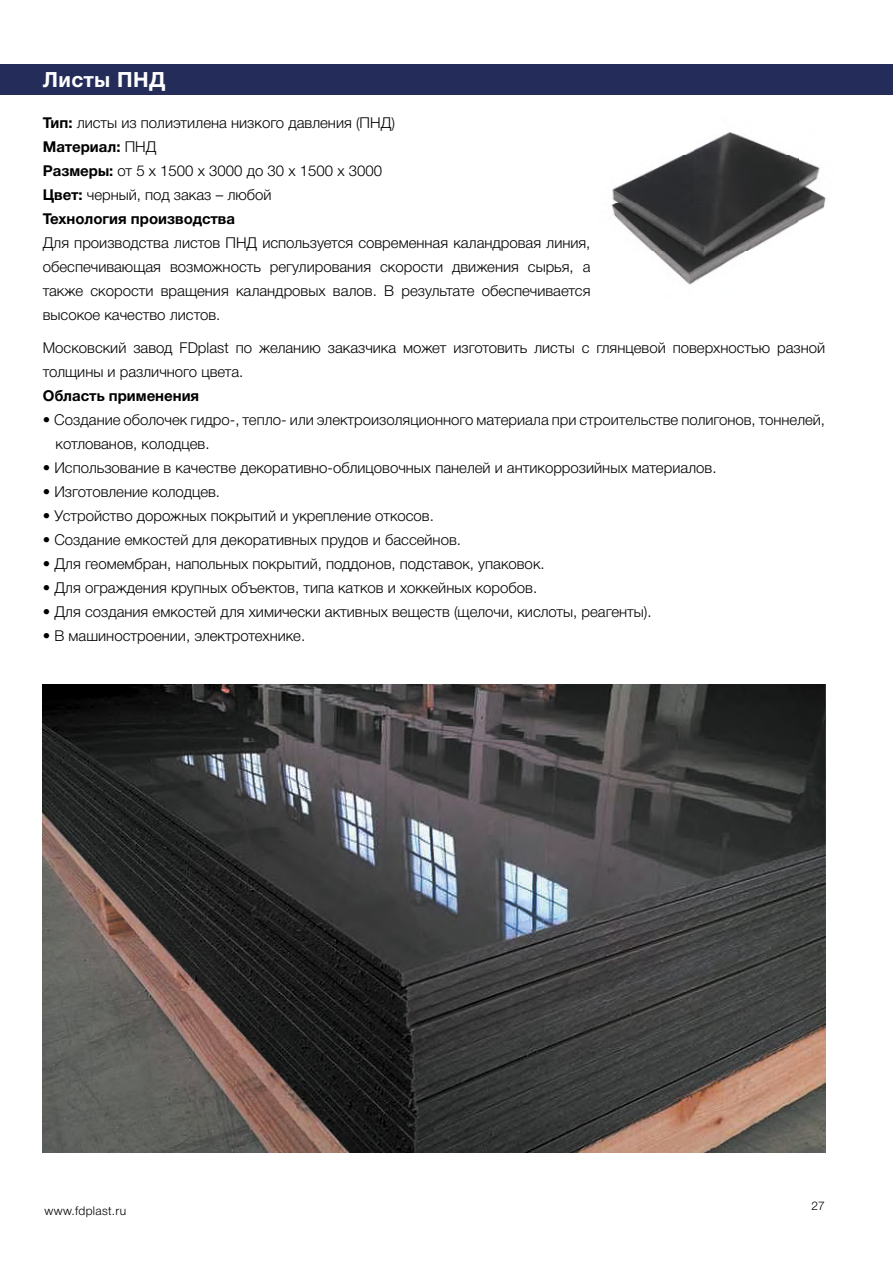
<style>
.page{position:relative;width:893px;height:1263px;background:#fff}
.page>*{position:absolute;margin:0;border:0;box-sizing:border-box;transform-origin:0 0}
.t1{font:700 21px "Helvetica Neue Cyr";letter-spacing:.025em;color:#fff}
.t2{font:300 15px/24px "Helvetica Neue Cyr";color:#000}
.t3{font:700 15px "Helvetica Neue Cyr";color:#000}
.t4{font:300 12px "Helvetica Neue Cyr";letter-spacing:.025em;color:#000}
.s1{font-weight:700}
</style>
<div class="page">
<div style="left:0;top:64px;width:893px;height:30px;background:#242c59"></div>
<img style="left:611px;top:132px;width:215px;height:153px">
<img style="left:43px;top:684px;width:782px;height:468px">
<h1 class="t1" style="left:43px;top:68px;width:124px">Листы ПНД</h1>
<p class="t2" style="left:43px;top:111px;width:354px"><span class="s1">Тип:</span> листы из полиэтилена низкого давления (ПНД)<br><span class="s1">Материал:</span> ПНД<br><span class="s1">Размеры:</span> от 5 х 1500 х 3000 до 30 х 1500 х 3000<br><span class="s1">Цвет:</span> черный, под заказ – любой<br><span class="s1">Технология производства</span></p>
<p class="t2" style="left:43px;top:231px;width:549px;text-align:justify">Для производства листов ПНД используется современная каландровая линия, обеспечивающая возможность регулирования скорости движения сырья, а также скорости вращения каландровых валов. В результате обеспечивается высокое качество листов.</p>
<p class="t2" style="left:43px;top:336px;width:784px">Московский завод FDplast по желанию заказчика может изготовить листы с глянцевой поверхностью разной толщины и различного цвета.</p>
<p class="t3" style="left:43px;top:387px;width:158px">Область применения</p>
<p class="t2" style="left:56px;top:408px;width:771px;text-indent:-13px">• Создание оболочек гидро-, тепло- или электроизоляционного материала при строительстве полигонов, тоннелей, котлованов, колодцев.</p>
<p class="t2" style="left:43px;top:456px;width:675px">• Использование в качестве декоративно-облицовочных панелей и антикоррозийных материалов.</p>
<p class="t2" style="left:43px;top:480px;width:179px">• Изготовление колодцев.</p>
<p class="t2" style="left:43px;top:504px;width:393px">• Устройство дорожных покрытий и укрепление откосов.</p>
<p class="t2" style="left:43px;top:528px;width:420px">• Создание емкостей для декоративных прудов и бассейнов.</p>
<p class="t2" style="left:43px;top:552px;width:503px">• Для геомембран, напольных покрытий, поддонов, подставок, упаковок.</p>
<p class="t2" style="left:43px;top:576px;width:496px">• Для ограждения крупных объектов, типа катков и хоккейных коробов.</p>
<p class="t2" style="left:43px;top:600px;width:610px">• Для создания емкостей для химически активных веществ (щелочи, кислоты, реагенты).</p>
<p class="t2" style="left:43px;top:624px;width:264px">• В машиностроении, электротехнике.</p>
<p class="t4" style="left:45px;top:1204px;width:83px">www.fdplast.ru</p>
<p class="t4" style="left:812px;top:1199px;width:15px">27</p>
</div>
